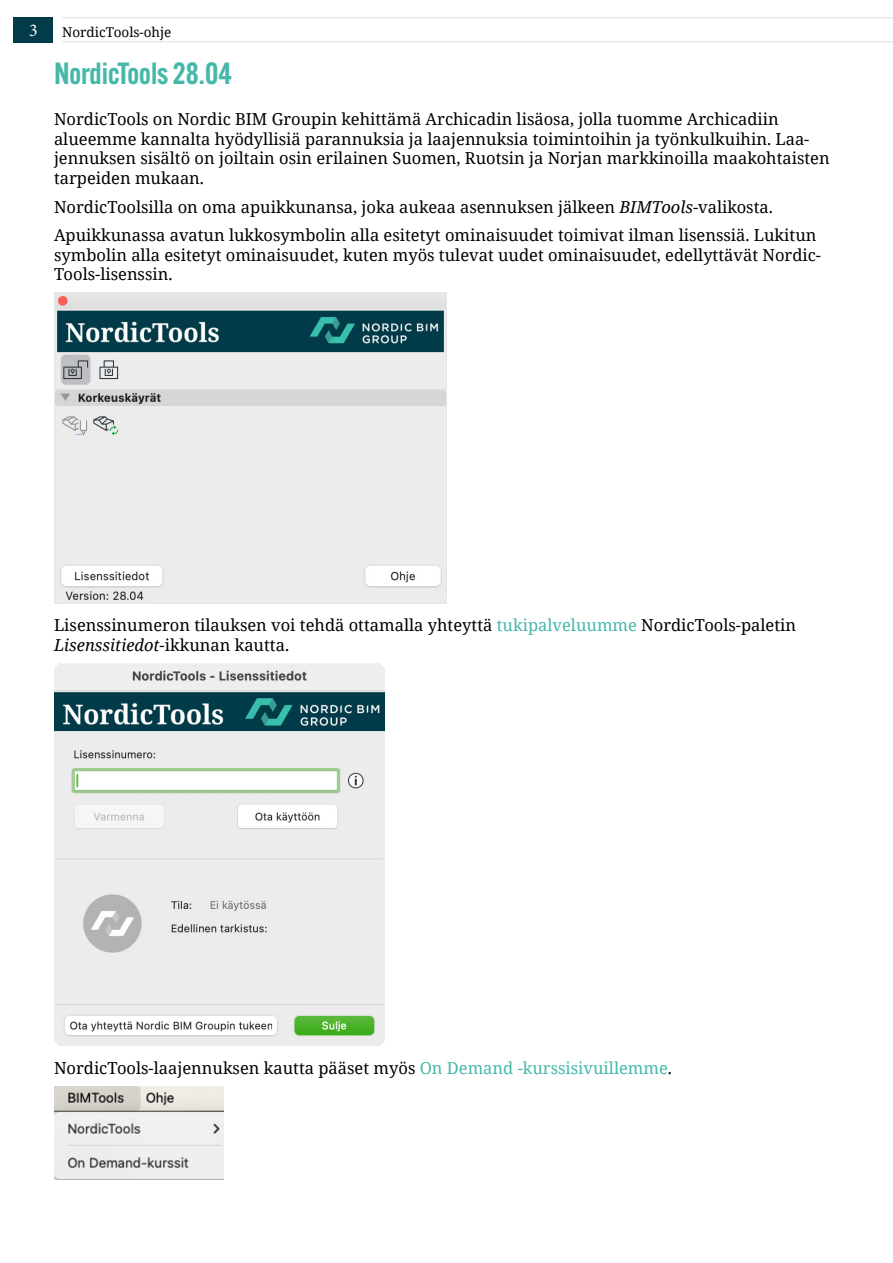
<style>
.page{position:relative;width:893px;height:1263px;background:#fff}
.page>*{position:absolute;margin:0;border:0;box-sizing:border-box;transform-origin:0 0}
.t1{font:600 30px "Alternate Gothic ATF";color:#45b8a9}
.t2{font:18px "Minion Pro";color:#f7fbfb}
.t3{font:16.5px/19.8px "Noto Serif";color:#000}
.t4{font:13.5px "Noto Serif";color:#000}
.s1{font-style:italic}
.s2{color:#45b8a9}
</style>
<div class="page">
<div style="left:14px;top:17px;width:39px;height:26px;background:#023b49"></div>
<hr style="left:62px;top:17px;width:831px;height:1px;background:#dddfdd">
<hr style="left:62px;top:41px;width:831px;height:1px;background:#dddfdd">
<img style="left:54px;top:292px;width:392px;height:311px">
<img style="left:54px;top:663px;width:330px;height:383px">
<img style="left:54px;top:1086px;width:169px;height:93px">
<p class="t2" style="left:29px;top:19px;width:10px">3</p>
<p class="t4" style="left:62px;top:23px;width:111px">NordicTools-ohje</p>
<h1 class="t1" style="left:54px;top:54px;width:180px">NordicTools 28.04</h1>
<p class="t3" style="left:54px;top:108px;width:777px">NordicTools on Nordic BIM Groupin kehittämä Archicadin lisäosa, jolla tuomme Archicadiin alueemme kannalta hyödyllisiä parannuksia ja laajennuksia toimintoihin ja työnkulkuihin. Laa&shy;jennuksen sisältö on joiltain osin erilainen Suomen, Ruotsin ja Norjan markkinoilla maakohtaisten tarpeiden mukaan.</p>
<p class="t3" style="left:54px;top:192px;width:764px;line-height:28.3px">NordicToolsilla on oma apuikkunansa, joka aukeaa asennuksen jälkeen <span class="s1">BIMTools</span>-valikosta.<br>Apuikkunassa avatun lukkosymbolin alla esitetyt ominaisuudet toimivat ilman lisenssiä. Lukitun</p>
<p class="t3" style="left:54px;top:244px;width:768px">symbolin alla esitetyt ominaisuudet, kuten myös tulevat uudet ominaisuudet, edellyttävät Nordic-<br>Tools-lisenssin.</p>
<p class="t3" style="left:54px;top:615px;width:744px">Lisenssinumeron tilauksen voi tehdä ottamalla yhteyttä <span class="s2">tukipalveluumme</span> NordicTools-paletin<br><span class="s1">Lisenssitiedot</span>-ikkunan kautta.</p>
<p class="t3" style="left:54px;top:1058px;width:620px">NordicTools-laajennuksen kautta pääset myös <span class="s2">On Demand -kurssisivuillemme</span>.</p>
</div>
